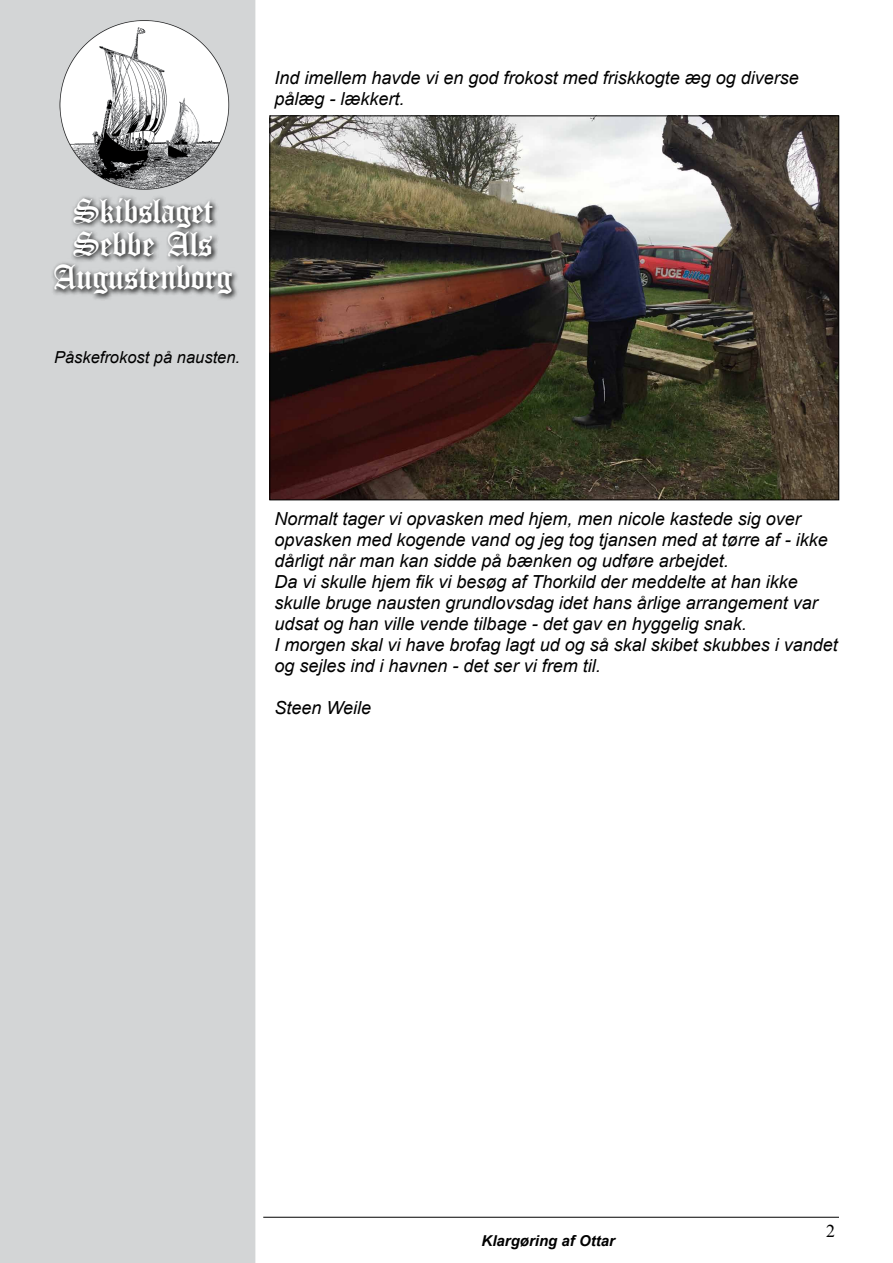
<style>
.page{position:relative;width:893px;height:1263px;background:#fff}
.page>*{position:absolute;margin:0;border:0;box-sizing:border-box;transform-origin:0 0}
.t1{font:36px/33px "Canterbury";color:#fff;text-align:center}
.t2{font:italic 18px/21px "Arial";color:#000}
.t3{font:18px "Times New Roman";color:#000}
.t4{font:italic 16.5px "Arial";color:#000}
.t5{font:italic 700 15px "Arial";color:#000}
</style>
<div class="page">
<div style="left:1px;top:1px;width:254px;height:1261px;background:#d3d5d6"></div>
<div style="left:0;top:0;width:255px;height:1263px;border:2px solid #d3d5d6"></div>
<hr style="left:263px;top:1217px;width:576px;height:1px;background:#000">
<img style="left:59px;top:20px;width:171px;height:170px">
<svg style="left:52px;top:196px;width:185px;height:104px"></svg>
<img style="left:272px;top:118px;width:565px;height:380px">
<p class="t2" style="left:274px;top:67px;width:526px">Ind imellem havde vi en god frokost med friskkogte æg og diverse pålæg - lækkert.</p>
<h1 class="t1" style="left:54px;top:194px;width:180px">Skibslaget<br>Sebbe Als<br>Augustenborg</h1>
<p class="t4" style="left:54px;top:347px;width:188px">Påskefrokost på nausten.</p>
<p class="t2" style="left:274px;top:508px;width:565px">Normalt tager vi opvasken med hjem, men nicole kastede sig over opvasken med kogende vand og jeg tog tjansen med at tørre af - ikke dårligt når man kan sidde på bænken og udføre arbejdet.<br>Da vi skulle hjem fik vi besøg af Thorkild der meddelte at han ikke skulle bruge nausten grundlovsdag idet hans årlige arrangement var udsat og han ville vende tilbage - det gav en hyggelig snak.<br>I morgen skal vi have brofag lagt ud og så skal skibet skubbes i vandet og sejles ind i havnen - det ser vi frem til.</p>
<p class="t2" style="left:274px;top:697px;width:98px">Steen Weile</p>
<p class="t5" style="left:482px;top:1231px;width:135px">Klargøring af Ottar</p>
<p class="t3" style="left:826px;top:1219px;width:10px">2</p>
</div>
